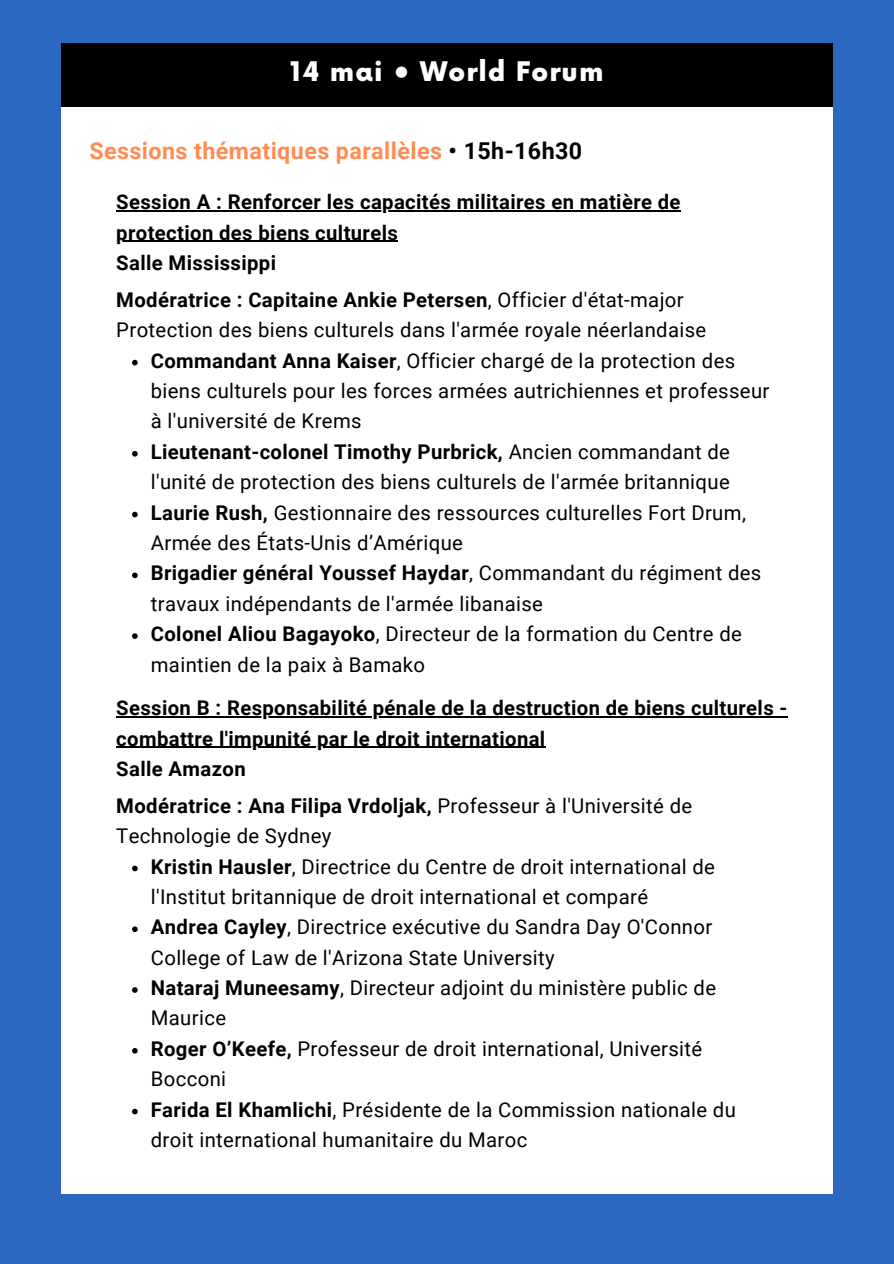
<style>
.page{position:relative;width:894px;height:1264px;background:#fff}
.page>*{position:absolute;margin:0;border:0;box-sizing:border-box;transform-origin:0 0}
.t1{font:900 26.25px "Now";letter-spacing:.045em;color:#fff}
.t2{font:700 23.25px "Roboto";letter-spacing:.02em;color:#ff8c52}
.t3{font:20.25px/30.3px "Roboto";letter-spacing:.02em;color:#000}
.t4{font:700 20.25px/30.3px "Roboto";letter-spacing:.02em;color:#000}
.s1{color:#000}
.s2{font-weight:700}
</style>
<div class="page">
<div style="left:0;top:0;width:893px;height:1263px;background:#2c67c1"></div>
<div style="left:61px;top:106px;width:771px;height:1087px;background:#fff"></div>
<div style="left:61px;top:43px;width:771px;height:63px;background:#000"></div>
<svg style="left:132px;top:360px;width:6px;height:5px"></svg>
<svg style="left:132px;top:451px;width:6px;height:5px"></svg>
<svg style="left:132px;top:512px;width:6px;height:5px"></svg>
<svg style="left:132px;top:572px;width:6px;height:6px"></svg>
<svg style="left:132px;top:633px;width:6px;height:6px"></svg>
<svg style="left:132px;top:865px;width:6px;height:6px"></svg>
<svg style="left:132px;top:926px;width:6px;height:6px"></svg>
<svg style="left:132px;top:987px;width:6px;height:5px"></svg>
<svg style="left:132px;top:1048px;width:6px;height:5px"></svg>
<svg style="left:132px;top:1108px;width:6px;height:6px"></svg>
<hr style="left:116px;top:210px;width:564px;height:1px;background:#000">
<hr style="left:116px;top:241px;width:282px;height:1px;background:#000">
<hr style="left:116px;top:716px;width:671px;height:1px;background:#000">
<hr style="left:116px;top:746px;width:429px;height:2px;background:#000">
<h1 class="t1" style="left:290px;top:57px;width:314px">14 mai • World Forum</h1>
<h2 class="t2" style="left:89px;top:138px;width:494px">Sessions thématiques parallèles <span class="s1">• 15h-16h30</span></h2>
<p class="t4" style="left:116px;top:187px;width:565px">Session A : Renforcer les capacités militaires en matière de</p>
<p class="t4" style="left:116px;top:217px;width:283px">protection des biens culturels<br>Salle Mississippi</p>
<h3 class="t3" style="left:116px;top:285px;width:591px"><span class="s2">Modératrice : Capitaine Ankie Petersen</span>, Officier d'état-major<br>Protection des biens culturels dans l'armée royale néerlandaise</h3>
<p class="t3" style="left:151px;top:345px;width:620px"><span class="s2">Commandant Anna Kaiser</span>, Officier chargé de la protection des biens culturels pour les forces armées autrichiennes et professeur à l'université de Krems</p>
<p class="t3" style="left:151px;top:437px;width:580px"><span class="s2">Lieutenant-colonel Timothy Purbrick,</span> Ancien commandant de l'unité de protection des biens culturels de l'armée britannique</p>
<p class="t3" style="left:151px;top:497px;width:596px"><span class="s2">Laurie Rush,</span> Gestionnaire des ressources culturelles Fort Drum,<br>Armée des États-Unis d’Amérique</p>
<p class="t3" style="left:151px;top:558px;width:612px"><span class="s2">Brigadier général Youssef Haydar</span>, Commandant du régiment des travaux indépendants de l'armée libanaise</p>
<p class="t3" style="left:151px;top:619px;width:592px"><span class="s2">Colonel Aliou Bagayoko</span>, Directeur de la formation du Centre de maintien de la paix à Bamako</p>
<p class="t4" style="left:116px;top:693px;width:672px">Session B : Responsabilité pénale de la destruction de biens culturels - combattre l'impunité par le droit international<br>Salle Amazon</p>
<p class="t3" style="left:116px;top:790px;width:577px"><span class="s2">Modératrice : Ana Filipa Vrdoljak,</span> Professeur à l'Université de<br>Technologie de Sydney</p>
<h3 class="t3" style="left:151px;top:851px;width:565px"><span class="s2">Kristin Hausler</span>, Directrice du Centre de droit international de l'Institut britannique de droit international et comparé</h3>
<p class="t3" style="left:151px;top:912px;width:562px"><span class="s2">Andrea Cayley</span>, Directrice exécutive du Sandra Day O'Connor<br>College of Law de l'Arizona State University</p>
<p class="t3" style="left:151px;top:973px;width:566px"><span class="s2">Nataraj Muneesamy</span>, Directeur adjoint du ministère public de<br>Maurice</p>
<p class="t3" style="left:151px;top:1033px;width:552px"><span class="s2">Roger O’Keefe,</span> Professeur de droit international, Université<br>Bocconi</p>
<p class="t3" style="left:151px;top:1094px;width:586px"><span class="s2">Farida El Khamlichi</span>, Présidente de la Commission nationale du droit international humanitaire du Maroc</p>
</div>
